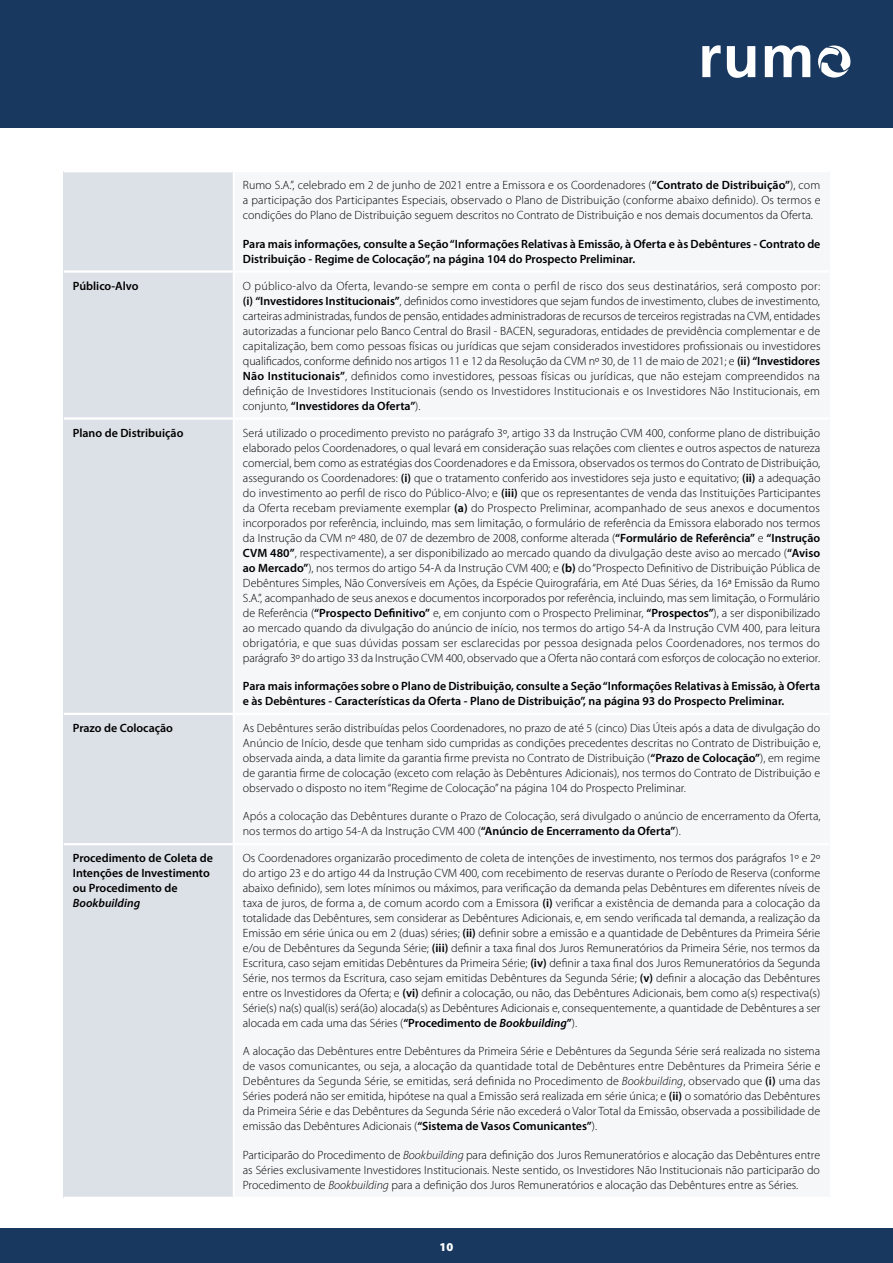
<style>
.page{position:relative;width:893px;height:1263px;background:#fff}
.page>*{position:absolute;margin:0;border:0;box-sizing:border-box;transform-origin:0 0}
.t1{font:300 12px/15px "Myriad Pro";color:#000;text-align:justify}
.t2{font:600 12px/15px "Myriad Pro";color:#000}
.t3{font:900 12px "Myriad Pro";color:#fff}
.s1{font-weight:600}
.s2{font-style:italic}
.s3{font-weight:600;font-style:italic}
</style>
<div class="page">
<div style="left:0;top:0;width:893px;height:128px;background:#183860"></div>
<div style="left:0;top:1229px;width:893px;height:34px;background:#183860"></div>
<svg style="left:702px;top:45px;width:19px;height:32px"></svg>
<svg style="left:727px;top:46px;width:28px;height:32px"></svg>
<svg style="left:765px;top:45px;width:45px;height:32px"></svg>
<svg style="left:818px;top:46px;width:32px;height:32px"></svg>
<div style="left:234px;top:171px;width:595px;height:100px;background:#f6f7f9"></div>
<div style="left:234px;top:271px;width:595px;height:147px;background:#f6f7f9"></div>
<div style="left:234px;top:418px;width:595px;height:296px;background:#f6f7f9"></div>
<div style="left:234px;top:714px;width:595px;height:130px;background:#f6f7f9"></div>
<div style="left:234px;top:844px;width:595px;height:354px;background:#f6f7f9"></div>
<div style="left:64px;top:171px;width:170px;height:100px;background:#dce1e7"></div>
<div style="left:64px;top:271px;width:170px;height:147px;background:#dce1e7"></div>
<div style="left:64px;top:418px;width:170px;height:296px;background:#dce1e7"></div>
<div style="left:64px;top:714px;width:170px;height:130px;background:#dce1e7"></div>
<div style="left:64px;top:844px;width:170px;height:354px;background:#dce1e7"></div>
<hr style="left:64px;top:170px;width:170px;height:2px;background:#fff">
<hr style="left:234px;top:170px;width:595px;height:2px;background:#fff">
<hr style="left:233px;top:172px;width:2px;height:98px;background:#fff">
<hr style="left:64px;top:270px;width:170px;height:3px;background:#fff">
<hr style="left:234px;top:270px;width:595px;height:3px;background:#fff">
<hr style="left:233px;top:273px;width:2px;height:144px;background:#fff">
<hr style="left:64px;top:417px;width:170px;height:3px;background:#fff">
<hr style="left:234px;top:417px;width:595px;height:3px;background:#fff">
<hr style="left:233px;top:420px;width:2px;height:293px;background:#fff">
<hr style="left:64px;top:713px;width:170px;height:2px;background:#fff">
<hr style="left:234px;top:713px;width:595px;height:2px;background:#fff">
<hr style="left:233px;top:715px;width:2px;height:128px;background:#fff">
<hr style="left:233px;top:845px;width:2px;height:352px;background:#fff">
<hr style="left:64px;top:843px;width:170px;height:2px;background:#fff">
<hr style="left:234px;top:843px;width:595px;height:2px;background:#fff">
<hr style="left:64px;top:1197px;width:170px;height:2px;background:#fff">
<hr style="left:234px;top:1197px;width:595px;height:2px;background:#fff">
<p class="t1" style="left:243px;top:178px;width:579px">Rumo S.A.”, celebrado em 2 de junho de 2021 entre a Emissora e os Coordenadores (<span class="s1">“Contrato de Distribuição”</span>), com a participação dos Participantes Especiais, observado o Plano de Distribuição (conforme abaixo defnido). Os termos e condições do Plano de Distribuição seguem descritos no Contrato de Distribuição e nos demais documentos da Oferta.</p>
<p class="t2" style="left:243px;top:236px;width:579px">Para mais informações, consulte a Seção “Informações Relativas à Emissão, à Oferta e às Debêntures - Contrato de<br>Distribuição - Regime de Colocação”, na página 104 do Prospecto Preliminar.</p>
<p class="t2" style="left:73px;top:278px;width:67px">Público-Alvo</p>
<p class="t1" style="left:243px;top:278px;width:579px">O público-alvo da Oferta, levando-se sempre em conta o perfl de risco dos seus destinatários, será composto por: <span class="s1">(i) “Investidores Institucionais”</span>, defnidos como investidores que sejam fundos de investimento, clubes de investimento, carteiras administradas, fundos de pensão, entidades administradoras de recursos de terceiros registradas na CVM, entidades autorizadas a funcionar pelo Banco Central do Brasil - BACEN, seguradoras, entidades de previdência complementar e de capitalização, bem como pessoas físicas ou jurídicas que sejam considerados investidores profssionais ou investidores qualifcados, conforme defnido nos artigos 11 e 12 da Resolução da CVM nº 30, de 11 de maio de 2021; e <span class="s1">(ii) “Investidores Não Institucionais”</span>, defnidos como investidores, pessoas físicas ou jurídicas, que não estejam compreendidos na defnição de Investidores Institucionais (sendo os Investidores Institucionais e os Investidores Não Institucionais, em conjunto, <span class="s1">“Investidores da Oferta”</span>).</p>
<p class="t2" style="left:73px;top:425px;width:112px">Plano de Distribuição</p>
<p class="t1" style="left:243px;top:425px;width:579px">Será utilizado o procedimento previsto no parágrafo 3º, artigo 33 da Instrução CVM 400, conforme plano de distribuição elaborado pelos Coordenadores, o qual levará em consideração suas relações com clientes e outros aspectos de natureza comercial, bem como as estratégias dos Coordenadores e da Emissora, observados os termos do Contrato de Distribuição, assegurando os Coordenadores: <span class="s1">(i)</span> que o tratamento conferido aos investidores seja justo e equitativo; <span class="s1">(ii)</span> a adequação do investimento ao perfl de risco do Público-Alvo; e <span class="s1">(iii)</span> que os representantes de venda das Instituições Participantes da Oferta recebam previamente exemplar <span class="s1">(a)</span> do Prospecto Preliminar, acompanhado de seus anexos e documentos incorporados por referência, incluindo, mas sem limitação, o formulário de referência da Emissora elaborado nos termos da Instrução da CVM nº 480, de 07 de dezembro de 2008, conforme alterada (<span class="s1">“Formulário de Referência”</span> e <span class="s1">“Instrução CVM 480”</span>, respectivamente), a ser disponibilizado ao mercado quando da divulgação deste aviso ao mercado (<span class="s1">“Aviso ao Mercado”</span>), nos termos do artigo 54-A da Instrução CVM 400; e <span class="s1">(b)</span> do “Prospecto Defnitivo de Distribuição Pública de Debêntures Simples, Não Conversíveis em Ações, da Espécie Quirografária, em Até Duas Séries, da 16ª Emissão da Rumo S.A.”, acompanhado de seus anexos e documentos incorporados por referência, incluindo, mas sem limitação, o Formulário de Referência (<span class="s1">“Prospecto Defnitivo”</span> e, em conjunto com o Prospecto Preliminar, <span class="s1">“Prospectos”</span>), a ser disponibilizado ao mercado quando da divulgação do anúncio de início, nos termos do artigo 54-A da Instrução CVM 400, para leitura obrigatória, e que suas dúvidas possam ser esclarecidas por pessoa designada pelos Coordenadores, nos termos do parágrafo 3º do artigo 33 da Instrução CVM 400, observado que a Oferta não contará com esforços de colocação no exterior.</p>
<p class="t2" style="left:243px;top:678px;width:579px">Para mais informações sobre o Plano de Distribuição, consulte a Seção “Informações Relativas à Emissão, à Oferta e às Debêntures - Características da Oferta - Plano de Distribuição”, na página 93 do Prospecto Preliminar.</p>
<p class="t2" style="left:73px;top:720px;width:102px">Prazo de Colocação</p>
<p class="t1" style="left:243px;top:720px;width:579px">As Debêntures serão distribuídas pelos Coordenadores, no prazo de até 5 (cinco) Dias Úteis após a data de divulgação do Anúncio de Início, desde que tenham sido cumpridas as condições precedentes descritas no Contrato de Distribuição e, observada ainda, a data limite da garantia frme prevista no Contrato de Distribuição (<span class="s1">“Prazo de Colocação”</span>), em regime de garantia frme de colocação (exceto com relação às Debêntures Adicionais), nos termos do Contrato de Distribuição e observado o disposto no item “Regime de Colocação” na página 104 do Prospecto Preliminar.</p>
<p class="t1" style="left:243px;top:809px;width:579px">Após a colocação das Debêntures durante o Prazo de Colocação, será divulgado o anúncio de encerramento da Oferta, nos termos do artigo 54-A da Instrução CVM 400 (<span class="s1">“Anúncio de Encerramento da Oferta”</span>).</p>
<p class="t2" style="left:73px;top:850px;width:142px">Procedimento de Coleta de<br>Intenções de Investimento ou Procedimento de<br><span class="s2">Bookbuilding</span></p>
<p class="t1" style="left:243px;top:851px;width:579px">Os Coordenadores organizarão procedimento de coleta de intenções de investimento, nos termos dos parágrafos 1º e 2º do artigo 23 e do artigo 44 da Instrução CVM 400, com recebimento de reservas durante o Período de Reserva (conforme abaixo defnido), sem lotes mínimos ou máximos, para verifcação da demanda pelas Debêntures em diferentes níveis de taxa de juros, de forma a, de comum acordo com a Emissora <span class="s1">(i)</span> verifcar a existência de demanda para a colocação da totalidade das Debêntures, sem considerar as Debêntures Adicionais, e, em sendo verifcada tal demanda, a realização da Emissão em série única ou em 2 (duas) séries; <span class="s1">(ii)</span> defnir sobre a emissão e a quantidade de Debêntures da Primeira Série e/ou de Debêntures da Segunda Série; <span class="s1">(iii)</span> defnir a taxa fnal dos Juros Remuneratórios da Primeira Série, nos termos da Escritura, caso sejam emitidas Debêntures da Primeira Série; <span class="s1">(iv)</span> defnir a taxa fnal dos Juros Remuneratórios da Segunda Série, nos termos da Escritura, caso sejam emitidas Debêntures da Segunda Série; <span class="s1">(v)</span> defnir a alocação das Debêntures entre os Investidores da Oferta; e <span class="s1">(vi)</span> defnir a colocação, ou não, das Debêntures Adicionais, bem como a(s) respectiva(s)<br>Série(s) na(s) qual(is) será(ão) alocada(s) as Debêntures Adicionais e, consequentemente, a quantidade de Debêntures a ser alocada em cada uma das Séries (<span class="s1">“Procedimento de</span> <span class="s3">Bookbuilding</span><span class="s1">”</span>).</p>
<p class="t1" style="left:243px;top:1044px;width:579px">A alocação das Debêntures entre Debêntures da Primeira Série e Debêntures da Segunda Série será realizada no sistema de vasos comunicantes, ou seja, a alocação da quantidade total de Debêntures entre Debêntures da Primeira Série e Debêntures da Segunda Série, se emitidas, será defnida no Procedimento de <span class="s2">Bookbuilding</span>, observado que <span class="s1">(i)</span> uma das Séries poderá não ser emitida, hipótese na qual a Emissão será realizada em série única; e <span class="s1">(ii)</span> o somatório das Debêntures da Primeira Série e das Debêntures da Segunda Série não excederá o Valor Total da Emissão, observada a possibilidade de emissão das Debêntures Adicionais (<span class="s1">“Sistema de Vasos Comunicantes”</span>).</p>
<p class="t1" style="left:243px;top:1147px;width:579px">Participarão do Procedimento de <span class="s2">Bookbuilding</span> para defnição dos Juros Remuneratórios e alocação das Debêntures entre as Séries exclusivamente Investidores Institucionais. Neste sentido, os Investidores Não Institucionais não participarão do Procedimento de <span class="s2">Bookbuilding</span> para a defnição dos Juros Remuneratórios e alocação das Debêntures entre as Séries.</p>
<p class="t3" style="left:440px;top:1240px;width:15px">10</p>
</div>
